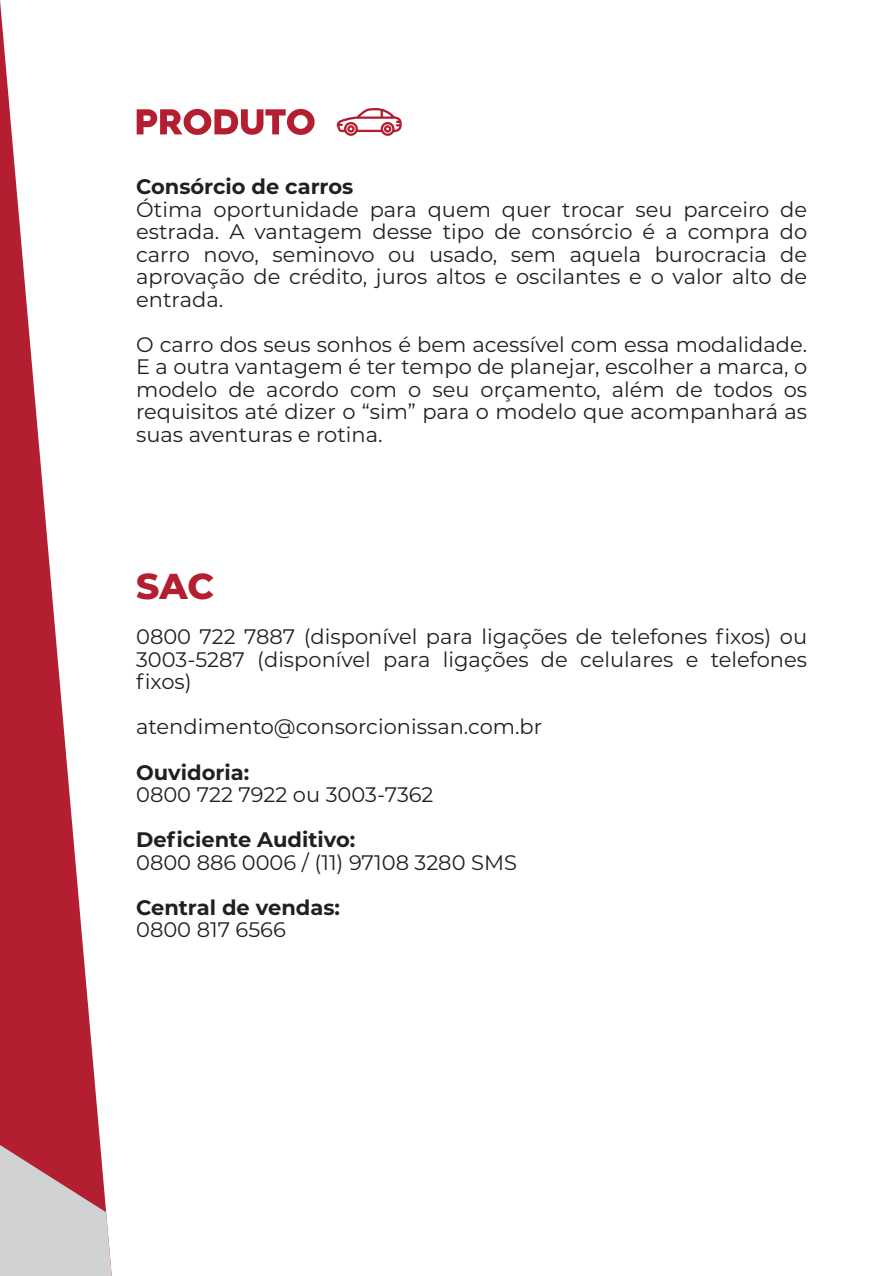
<style>
.page{position:relative;width:893px;height:1276px;background:#fff}
.page>*{position:absolute;margin:0;border:0;box-sizing:border-box;transform-origin:0 0}
.t1{font:800 36px "Montserrat";color:#b31e31}
.t2{font:21px/22.5px "Montserrat";color:#231f20;text-align:justify}
.t3{font:700 21px "Montserrat";color:#231f20}
</style>
<div class="page">
<svg style="left:137px;top:109px;width:178px;height:26px"></svg>
<svg style="left:337px;top:108px;width:65px;height:28px"></svg>
<svg style="left:0;top:1px;width:101px;height:1144px"></svg>
<svg style="left:0;top:1145px;width:112px;height:131px;background:#ccaab0"></svg>
<p class="t3" style="left:136px;top:172px;width:219px">Consórcio de carros</p>
<p class="t2" style="left:136px;top:197px;width:673px">Ótima oportunidade para quem quer trocar seu parceiro de estrada. A vantagem desse tipo de consórcio é a compra do carro novo, seminovo ou usado, sem aquela burocracia de aprovação de crédito, juros altos e oscilantes e o valor alto de entrada.</p>
<p class="t2" style="left:136px;top:332px;width:673px">O carro dos seus sonhos é bem acessível com essa modalidade.<br>E a outra vantagem é ter tempo de planejar, escolher a marca, o modelo de acordo com o seu orçamento, além de todos os requisitos até dizer o “sim” para o modelo que acompanhará as suas aventuras e rotina.</p>
<h1 class="t1" style="left:136px;top:560px;width:79px">SAC</h1>
<p class="t2" style="left:136px;top:625px;width:673px">0800 722 7887 (disponível para ligações de telefones fixos) ou 3003-5287 (disponível para ligações de celulares e telefones fixos)</p>
<p class="t2" style="left:136px;top:715px;width:408px">atendimento@consorcionissan.com.br</p>
<p class="t3" style="left:136px;top:757px;width:115px">Ouvidoria:</p>
<p class="t2" style="left:136px;top:782px;width:299px">0800 722 7922 ou 3003-7362</p>
<p class="t3" style="left:136px;top:824px;width:221px">Deficiente Auditivo:</p>
<p class="t2" style="left:136px;top:850px;width:382px">0800 886 0006 / (11) 97108 3280 SMS</p>
<p class="t3" style="left:136px;top:892px;width:206px">Central de vendas:</p>
<p class="t2" style="left:136px;top:917px;width:151px">0800 817 6566</p>
</div>
